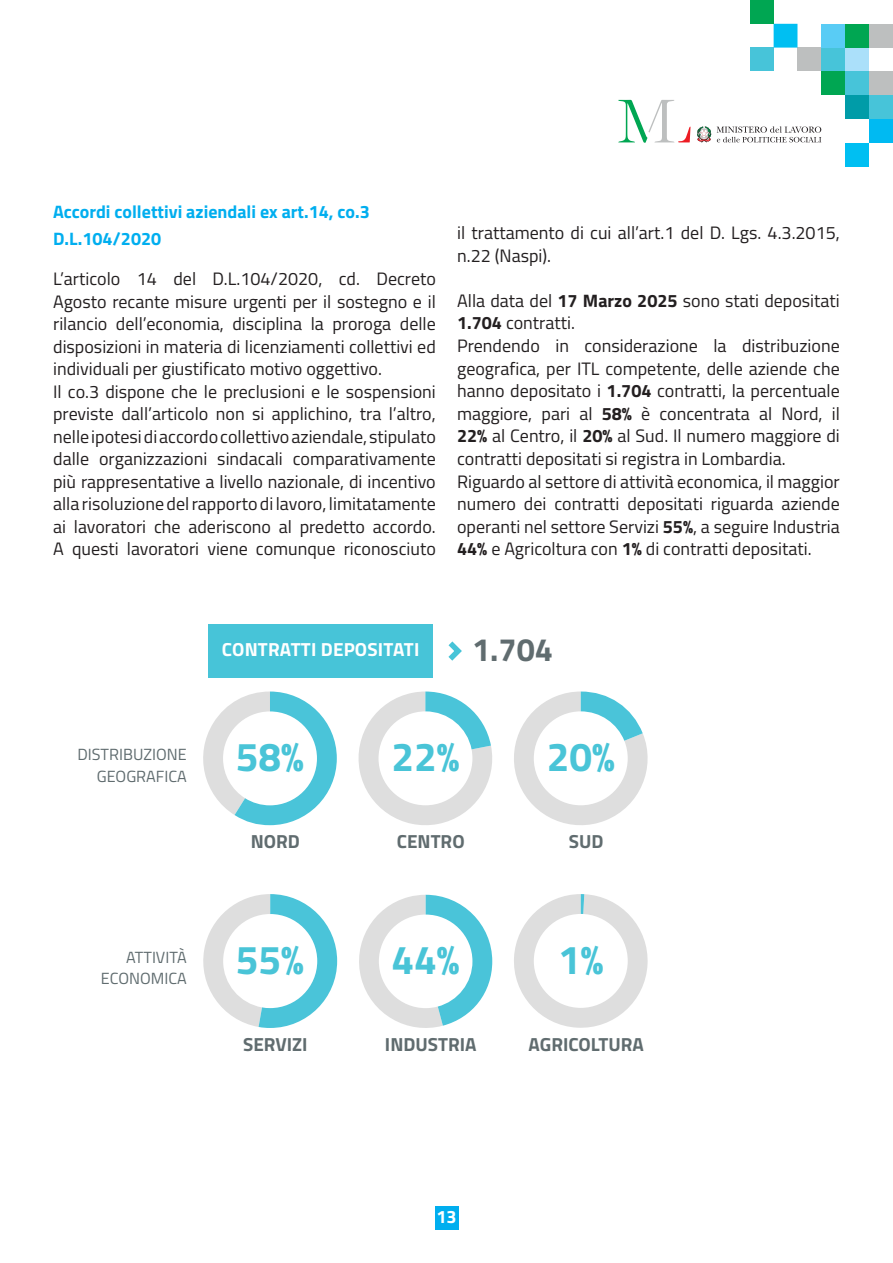
<style>
.page{position:relative;width:893px;height:1263px;background:#fff}
.page>*{position:absolute;margin:0;border:0;box-sizing:border-box;transform-origin:0 0}
.t1{font:700 40.5px "Titillium";color:#49c4d7}
.t2{font:700 32.4px "Titillium";color:#606c6f}
.t3{font:700 18.9px "Titillium";color:#606c6f}
.t4{font:700 18.9px "Titillium";letter-spacing:.01em;color:#fff}
.t5{font:18px/22.5px "Titillium";color:#231f20;text-align:justify}
.t6{font:700 18px/27px "Titillium";color:#00aeef}
.t7{font:700 18px "Titillium";color:#fff}
.t8{font:16.2px "Titillium";color:#606c6f}
.s1{font-weight:700}
</style>
<div class="page">
<svg style="left:514px;top:894px;width:134px;height:134px"></svg>
<div style="left:534px;top:914px;width:94px;height:94px;background:#fff;border-radius:50%"></div>
<div style="left:209px;top:624px;width:224px;height:54px;background:#47c4d8"></div>
<svg style="left:448px;top:641px;width:14px;height:20px"></svg>
<svg style="left:514px;top:691px;width:134px;height:134px"></svg>
<svg style="left:358px;top:691px;width:134px;height:134px"></svg>
<svg style="left:203px;top:691px;width:134px;height:134px"></svg>
<svg style="left:203px;top:894px;width:134px;height:134px"></svg>
<svg style="left:359px;top:895px;width:133px;height:133px"></svg>
<div style="left:821px;top:71px;width:24px;height:24px;background:#00a652"></div>
<div style="left:845px;top:71px;width:24px;height:24px;background:#47c4d9"></div>
<div style="left:869px;top:71px;width:24px;height:24px;background:#bdbfbf"></div>
<div style="left:797px;top:48px;width:24px;height:23px;background:#bdbfbf"></div>
<div style="left:821px;top:48px;width:24px;height:23px;background:#47c4d9"></div>
<div style="left:845px;top:48px;width:24px;height:23px;background:#abe0fa"></div>
<div style="left:821px;top:24px;width:24px;height:24px;background:#59ccf5"></div>
<div style="left:845px;top:24px;width:24px;height:24px;background:#00a652"></div>
<div style="left:869px;top:24px;width:24px;height:24px;background:#bdbfbf"></div>
<svg style="left:774px;top:24px;width:23px;height:24px"></svg>
<div style="left:845px;top:143px;width:24px;height:23px;background:#00bff2"></div>
<svg style="left:845px;top:95px;width:48px;height:48px"></svg>
<div style="left:750px;top:48px;width:24px;height:23px;background:#47c4d9"></div>
<div style="left:750px;top:0;width:24px;height:24px;background:#00a652"></div>
<svg style="left:618px;top:100px;width:72px;height:43px"></svg>
<svg style="left:717px;top:126px;width:104px;height:16px"></svg>
<svg style="left:697px;top:126px;width:14px;height:16px"></svg>
<div style="left:435px;top:1206px;width:23px;height:23px;background:#00aeef"></div>
<p class="t6" style="left:53px;top:197px;width:318px">Accordi collettivi aziendali ex art.14, co.3<br>D.L.104/2020</p>
<p class="t5" style="left:53px;top:267px;width:384px">L’articolo 14 del D.L.104/2020, cd. Decreto Agosto recante misure urgenti per il sostegno e il rilancio dell’economia, disciplina la proroga delle disposizioni in materia di licenziamenti collettivi ed individuali per giustificato motivo oggettivo.</p>
<p class="t5" style="left:53px;top:379px;width:384px">Il co.3 dispone che le preclusioni e le sospensioni previste dall’articolo non si applichino, tra l’altro, nelle ipotesi di accordo collettivo aziendale, stipulato dalle organizzazioni sindacali comparativamente più rappresentative a livello nazionale, di incentivo alla risoluzione del rapporto di lavoro, limitatamente ai lavoratori che aderiscono al predetto accordo.<br>A questi lavoratori viene comunque riconosciuto</p>
<p class="t5" style="left:457px;top:220px;width:384px">il trattamento di cui all’art.1 del D. Lgs. 4.3.2015, n.22 (Naspi).</p>
<p class="t5" style="left:457px;top:288px;width:384px">Alla data del <span class="s1">17 Marzo 2025</span> sono stati depositati<br><span class="s1">1.704</span> contratti.</p>
<p class="t5" style="left:457px;top:333px;width:384px">Prendendo in considerazione la distribuzione geografica, per ITL competente, delle aziende che hanno depositato i <span class="s1">1.704</span> contratti, la percentuale maggiore, pari al <span class="s1">58%</span> è concentrata al Nord, il <span class="s1">22%</span> al Centro, il <span class="s1">20%</span> al Sud. Il numero maggiore di contratti depositati si registra in Lombardia.</p>
<p class="t5" style="left:457px;top:469px;width:384px">Riguardo al settore di attività economica, il maggior numero dei contratti depositati riguarda aziende operanti nel settore Servizi <span class="s1">55%</span>, a seguire Industria <span class="s1">44%</span> e Agricoltura con <span class="s1">1%</span> di contratti depositati.</p>
<p class="t8" style="left:77px;top:742px;width:111px">DISTRIBUZIONE</p>
<p class="t8" style="left:97px;top:764px;width:91px">GEOGRAFICA</p>
<p class="t4" style="left:222px;top:635px;width:199px">CONTRATTI DEPOSITATI</p>
<p class="t2" style="left:472px;top:624px;width:82px">1.704</p>
<p class="t1" style="left:236px;top:726px;width:70px">58%</p>
<p class="t3" style="left:251px;top:827px;width:51px">NORD</p>
<p class="t1" style="left:391px;top:726px;width:70px">22%</p>
<p class="t3" style="left:397px;top:827px;width:69px">CENTRO</p>
<p class="t1" style="left:547px;top:726px;width:70px">20%</p>
<p class="t3" style="left:569px;top:827px;width:36px">SUD</p>
<p class="t8" style="left:126px;top:945px;width:62px">ATTIVITÀ</p>
<p class="t8" style="left:101px;top:966px;width:87px">ECONOMICA</p>
<p class="t1" style="left:236px;top:929px;width:70px">55%</p>
<p class="t3" style="left:243px;top:1030px;width:66px">SERVIZI</p>
<p class="t1" style="left:391px;top:929px;width:70px">44%</p>
<p class="t3" style="left:385px;top:1030px;width:93px">INDUSTRIA</p>
<p class="t1" style="left:558px;top:929px;width:47px">1%</p>
<p class="t3" style="left:529px;top:1030px;width:117px">AGRICOLTURA</p>
<p class="t7" style="left:436px;top:1203px;width:22px">13</p>
</div>
